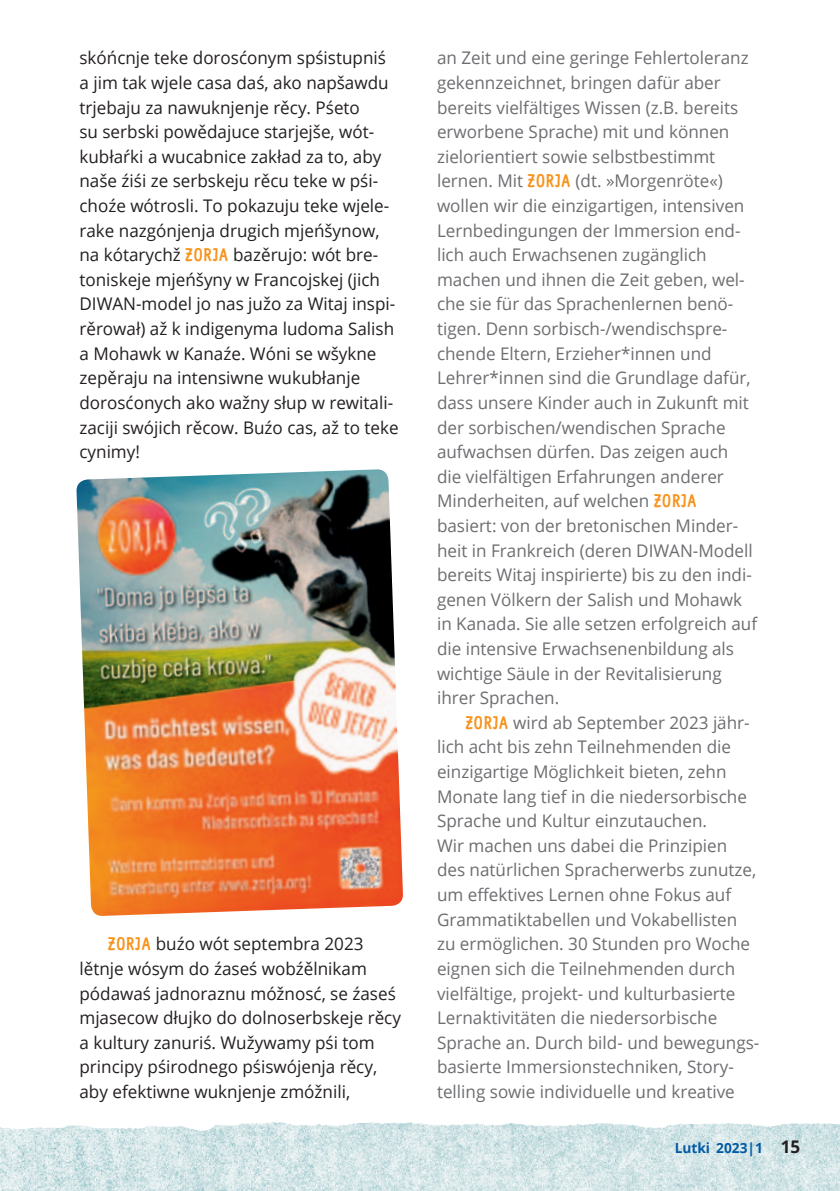
<style>
.page{position:relative;width:840px;height:1191px;background:#fff}
.page>*{position:absolute;margin:0;border:0;box-sizing:border-box;transform-origin:0 0}
.t1{font:17.4px/24.6px "Open Sans";color:#6c6d70}
.t2{font:17.4px/24.6px "Open Sans";color:#231f20}
.t3{font:700 14px "Open Sans";color:#015aa4}
.s1{font-family:"Supernettcn";font-weight:700;font-size:18px;color:#f7931d}
.s2{font-size:17.4px;color:#231f20}
</style>
<div class="page">
<img style="left:0;top:1122px;width:839px;height:69px">
<img style="left:76px;top:469px;width:327px;height:447px">
<p class="t2" style="left:79px;top:45px;width:320px">skóńcnje teke dorosćonym spśistupniś a jim tak wjele casa daś, ako napšawdu trjebaju za nawuknjenje rěcy. Pśeto<br>su serbski powědajuce starjejše, wót&shy;kubłaŕki a wucabnice zakład za to, aby naše źiśi ze serbskeju rěcu teke w pśi&shy;choźe wótrosli. To pokazuju teke wjele&shy;rake nazgónjenja drugich mjeńšynow, na kótarychž <span class="s1">ZORJA</span> bazěrujo: wót bre&shy;toniskeje mjeńšyny w Francojskej (jich DIWAN-model jo nas južo za Witaj inspi&shy;rěrował) až k indigenyma ludoma Salish a Mohawk w Kanaźe. Wóni se wšykne zepěraju na intensiwne wukubłanje dorosćonych ako wažny słup w rewitali&shy;zaciji swójich rěcow. Buźo cas, až to teke cynimy!</p>
<p class="t2" style="left:79px;top:931px;width:323px;text-indent:28px"><span class="s1">ZORJA</span> buźo wót septembra 2023 lětnje wósym do źaseś wobźělnikam pódawaś jadnoraznu móžnosć, se źaseś mjasecow dłujko do dolnoserbskeje rěcy a kultury zanuriś. Wužywamy pśi tom principy pśirodnego pśiswójenja rěcy, aby efektiwne wuknjenje zmóžnili,</p>
<p class="t1" style="left:437px;top:45px;width:321px">an Zeit und eine geringe Fehlertoleranz gekennzeichnet, bringen dafür aber bereits vielfältiges Wissen (z.B. bereits erworbene Sprache) mit und können zielorientiert sowie selbstbestimmt lernen. Mit <span class="s1">ZORJA</span> (dt. »Morgenröte«) wollen wir die einzigartigen, intensiven Lernbedingungen der Immersion end&shy;lich auch Erwachsenen zugänglich machen und ihnen die Zeit geben, wel&shy;che sie für das Sprachenlernen benö&shy;tigen. Denn sorbisch-/wendischspre&shy;chende Eltern, Erzieher*innen und Lehrer*innen sind die Grundlage dafür, dass unsere Kinder auch in Zukunft mit der sorbischen/wendischen Sprache aufwachsen dürfen. Das zeigen auch<br>die vielfältigen Erfahrungen anderer Minderheiten, auf welchen <span class="s1">ZORJA </span>basiert: von der bretonischen Minder&shy;heit in Frankreich (deren DIWAN-Modell bereits Witaj inspirierte) bis zu den indi&shy;genen Völkern der Salish und Mohawk in Kanada. Sie alle setzen erfolgreich auf die intensive Erwachsenenbildung als wichtige Säule in der Revitalisierung ihrer Sprachen.</p>
<p class="t1" style="left:437px;top:709px;width:324px;text-indent:28px"><span class="s1">ZORJA</span> wird ab September 2023 jähr&shy;lich acht bis zehn Teilnehmenden die einzigartige Möglichkeit bieten, zehn Monate lang tief in die niedersorbische Sprache und Kultur einzutauchen.<br>Wir machen uns dabei die Prinzipien des natürlichen Spracherwerbs zunutze, um effektives Lernen ohne Fokus auf Grammatiktabellen und Vokabellisten zu ermöglichen. 30 Stunden pro Woche eignen sich die Teilnehmenden durch vielfältige, projekt- und kulturbasierte Lernaktivitäten die niedersorbische Sprache an. Durch bild- und bewegungs&shy;basierte Immersionstechniken, Story&shy;telling sowie individuelle und kreative</p>
<p class="t3" style="left:674px;top:1138px;width:127px">Lutki 2023|1 <span class="s2">15</span></p>
</div>
